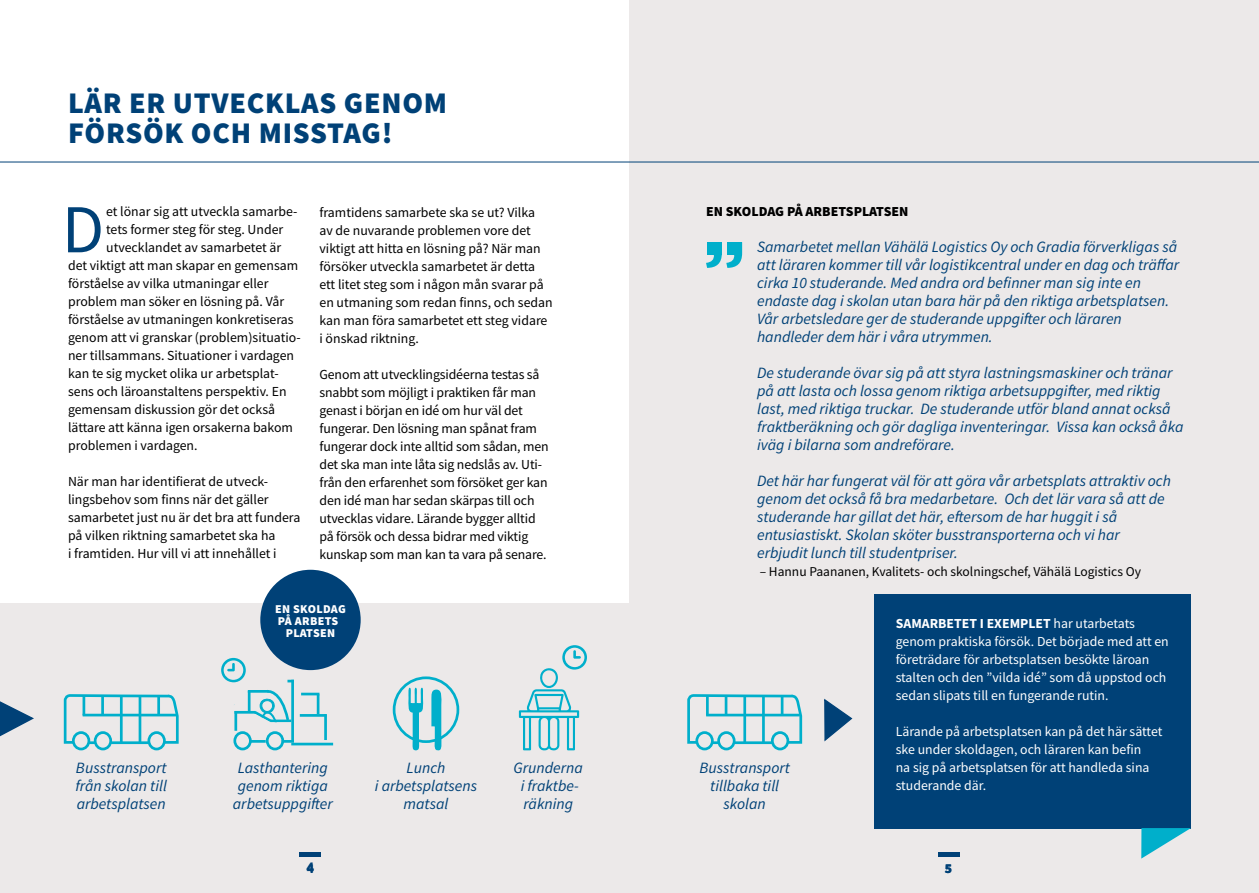
<style>
.page{position:relative;width:1259px;height:893px;background:#fff}
.page>*{position:absolute;margin:0;border:0;box-sizing:border-box;transform-origin:0 0}
.t1{font:68.7px "Source Sans Pro";color:#004177}
.t2{font:900 30px/30px "Source Sans Pro";letter-spacing:.025em;color:#004177}
.t3{font:italic 15.75px/18px "Source Sans Pro";color:#004177}
.t4{font:13.8px/18px "Source Sans Pro";color:#000}
.t5{font:13.8px/18px "Source Sans Pro";color:#fff}
.t6{font:900 13.8px "Source Sans Pro";color:#000}
.t7{font:13.5px "Source Sans Pro";color:#000}
.t8{font:700 13.5px "Segoe UI";color:#004177}
.t9{font:900 13.5px "Source Sans Pro";color:#004177}
.t10{font:900 12px/12px "Source Sans Pro";letter-spacing:.025em;color:#fff;text-align:center}
.s1{font-weight:700}
</style>
<div class="page">
<div style="left:0;top:604px;width:629px;height:289px;background:#ece9e9"></div>
<div style="left:629px;top:0;width:630px;height:893px;background:#ece9e9"></div>
<div style="left:874px;top:594px;width:317px;height:234px;background:#004177"></div>
<hr style="left:938px;top:853px;width:21px;height:4px;background:#004177">
<hr style="left:300px;top:853px;width:21px;height:4px;background:#004177">
<hr style="left:0;top:162px;width:1259px;height:1px;background:#004177">
<svg style="left:519px;top:645px;width:68px;height:106px"></svg>
<svg style="left:221px;top:658px;width:25px;height:24px"></svg>
<div style="left:72px;top:731px;width:18px;height:19px;border:3px solid #00afcb;border-radius:50%"></div>
<div style="left:94px;top:731px;width:18px;height:19px;border:3px solid #00afcb;border-radius:50%"></div>
<div style="left:147px;top:731px;width:19px;height:19px;border:3px solid #00afcb;border-radius:50%"></div>
<svg style="left:63px;top:694px;width:116px;height:51px"></svg>
<hr style="left:101px;top:696px;width:3px;height:19px;background:#00afcb">
<hr style="left:120px;top:696px;width:3px;height:47px;background:#00afcb">
<hr style="left:139px;top:696px;width:2px;height:47px;background:#00afcb">
<hr style="left:157px;top:696px;width:3px;height:19px;background:#00afcb">
<svg style="left:407px;top:687px;width:17px;height:64px"></svg>
<svg style="left:431px;top:689px;width:12px;height:62px"></svg>
<div style="left:393px;top:676px;width:66px;height:67px;border:3px solid #00afcb;border-radius:50%"></div>
<svg style="left:0;top:701px;width:34px;height:36px"></svg>
<div style="left:233px;top:731px;width:19px;height:19px;border:3px solid #00afcb;border-radius:50%"></div>
<div style="left:266px;top:731px;width:18px;height:19px;border:3px solid #00afcb;border-radius:50%"></div>
<hr style="left:291px;top:743px;width:42px;height:2px;background:#00afcb">
<hr style="left:249px;top:740px;width:17px;height:3px;background:#00afcb">
<hr style="left:234px;top:711px;width:3px;height:20px;background:#00afcb">
<hr style="left:248px;top:691px;width:2px;height:22px;background:#00afcb">
<svg style="left:301px;top:693px;width:18px;height:2px"></svg>
<hr style="left:248px;top:690px;width:21px;height:3px;background:#00afcb">
<hr style="left:234px;top:711px;width:21px;height:3px;background:#00afcb">
<hr style="left:300px;top:714px;width:26px;height:3px;background:#00afcb">
<hr style="left:291px;top:680px;width:3px;height:62px;background:#00afcb">
<hr style="left:317px;top:694px;width:2px;height:20px;background:#00afcb">
<hr style="left:324px;top:714px;width:3px;height:26px;background:#00afcb">
<svg style="left:251px;top:689px;width:43px;height:54px"></svg>
<div style="left:260px;top:570px;width:101px;height:100px;background:#004177;border-radius:50%"></div>
<svg style="left:706px;top:255px;width:36px;height:13px"></svg>
<div style="left:707px;top:242px;width:15px;height:13px;background:#00afcb"></div>
<div style="left:727px;top:242px;width:15px;height:13px;background:#00afcb"></div>
<div style="left:695px;top:731px;width:18px;height:19px;border:3px solid #00afcb;border-radius:50%"></div>
<div style="left:717px;top:731px;width:18px;height:19px;border:3px solid #00afcb;border-radius:50%"></div>
<div style="left:771px;top:731px;width:18px;height:19px;border:3px solid #00afcb;border-radius:50%"></div>
<svg style="left:687px;top:694px;width:116px;height:51px"></svg>
<svg style="left:824px;top:698px;width:29px;height:44px"></svg>
<svg style="left:1141px;top:828px;width:50px;height:31px"></svg>
<h2 class="t2" style="left:68px;top:87px;width:380px">LÄR ER UTVECKLAS GENOM<br>FÖRSÖK OCH MISSTAG!</h2>
<p class="t1" style="left:62px;top:186px;width:44px">D</p>
<p class="t4" style="left:106px;top:203px;width:193px">et lönar sig att utveckla samarbe-</p>
<p class="t4" style="left:106px;top:221px;width:179px">tets former steg för steg. Under</p>
<p class="t4" style="left:106px;top:239px;width:177px">utvecklandet av samarbetet är</p>
<p class="t4" style="left:68px;top:257px;width:232px">det viktigt att man skapar en gemensam</p>
<p class="t4" style="left:68px;top:275px;width:202px">förståelse av vilka utmaningar eller</p>
<p class="t4" style="left:68px;top:293px;width:218px">problem man söker en lösning på. Vår</p>
<p class="t4" style="left:68px;top:311px;width:227px">förståelse av utmaningen konkretiseras</p>
<p class="t4" style="left:68px;top:329px;width:234px">genom att vi granskar (problem)situatio-</p>
<p class="t4" style="left:68px;top:347px;width:228px">ner tillsammans. Situationer i vardagen</p>
<p class="t4" style="left:68px;top:365px;width:212px">kan te sig mycket olika ur arbetsplat-</p>
<p class="t4" style="left:68px;top:383px;width:220px">sens och läroanstaltens perspektiv. En</p>
<p class="t4" style="left:68px;top:401px;width:209px">gemensam diskussion gör det också</p>
<p class="t4" style="left:68px;top:419px;width:226px">lättare att känna igen orsakerna bakom</p>
<p class="t4" style="left:68px;top:437px;width:131px">problemen i vardagen.</p>
<p class="t4" style="left:68px;top:473px;width:234px">När man har identifierat de utveck&shy;lingsbehov som finns när det gäller samarbetet just nu är det bra att fundera på vilken riktning samarbetet ska ha<br>i framtiden. Hur vill vi att innehållet i</p>
<p class="t4" style="left:319px;top:203px;width:235px">framtidens samarbete ska se ut? Vilka<br>av de nuvarande problemen vore det viktigt att hitta en lösning på? När man försöker utveckla samarbetet är detta ett litet steg som i någon mån svarar på en utmaning som redan finns, och sedan kan man föra samarbetet ett steg vidare i önskad riktning.</p>
<p class="t4" style="left:319px;top:365px;width:231px">Genom att utvecklingsidéerna testas så snabbt som möjligt i praktiken får man genast i början en idé om hur väl det fungerar. Den lösning man spånat fram fungerar dock inte alltid som sådan, men det ska man inte låta sig nedslås av. Uti&shy;från den erfarenhet som försöket ger kan den idé man har sedan skärpas till och utvecklas vidare. Lärande bygger alltid på försök och dessa bidrar med viktig kunskap som man kan ta vara på senare.</p>
<p class="t10" style="left:275px;top:602px;width:72px">EN SKOLDAG<br>PÅ ARBETS<br>PLATSEN</p>
<p class="t3" style="left:76px;top:758px;width:92px">Busstransport</p>
<p class="t3" style="left:238px;top:758px;width:92px">Lasthantering</p>
<p class="t3" style="left:407px;top:758px;width:40px">Lunch</p>
<p class="t3" style="left:513px;top:758px;width:71px">Grunderna</p>
<p class="t3" style="left:76px;top:776px;width:93px">från skolan till</p>
<p class="t3" style="left:238px;top:776px;width:92px">genom riktiga</p>
<p class="t3" style="left:375px;top:776px;width:104px">i arbetsplatsens</p>
<p class="t3" style="left:521px;top:776px;width:60px">i fraktbe-</p>
<p class="t3" style="left:77px;top:794px;width:91px">arbetsplatsen</p>
<p class="t3" style="left:233px;top:794px;width:101px">arbetsuppgifer</p>
<p class="t3" style="left:403px;top:794px;width:46px">matsal</p>
<p class="t3" style="left:523px;top:794px;width:51px">räkning</p>
<p class="t8" style="left:307px;top:858px;width:9px">4</p>
<p class="t6" style="left:706px;top:202px;width:204px">EN SKOLDAG PÅ ARBETSPLATSEN</p>
<p class="t3" style="left:757px;top:238px;width:424px">Samarbetet mellan Vähälä Logistics Oy och Gradia förverkligas så att läraren kommer till vår logistikcentral under en dag och träfar cirka 10 studerande. Med andra ord befinner man sig inte en endaste dag i skolan utan bara här på den riktiga arbetsplatsen.<br>Vår arbetsledare ger de studerande uppgifer och läraren handleder dem här i våra utrymmen.</p>
<p class="t3" style="left:757px;top:364px;width:428px">De studerande övar sig på att styra lastningsmaskiner och tränar på att lasta och lossa genom riktiga arbetsuppgifer, med riktig last, med riktiga truckar. De studerande utför bland annat också fraktberäkning och gör dagliga inventeringar. Vissa kan också åka iväg i bilarna som andreförare.</p>
<p class="t3" style="left:757px;top:472px;width:415px">Det här har fungerat väl för att göra vår arbetsplats attraktiv och genom det också få bra medarbetare. Och det lär vara så att de studerande har gillat det här, efersom de har huggit i så entusiastiskt. Skolan sköter busstransporterna och vi har erbjudit lunch till studentpriser.</p>
<p class="t7" style="left:760px;top:563px;width:383px">– Hannu Paananen, Kvalitets- och skolningschef, Vähälä Logistics Oy</p>
<p class="t5" style="left:895px;top:615px;width:274px"><span class="s1">SAMARBETET I EXEMPLET</span> har utarbetats genom praktiska försök. Det började med att en företrädare för arbetsplatsen besökte läroan stalten och den ”vilda idé” som då uppstod och sedan slipats till en fungerande rutin.</p>
<p class="t5" style="left:895px;top:723px;width:268px">Lärande på arbetsplatsen kan på det här sättet ske under skoldagen, och läraren kan befin</p>
<p class="t3" style="left:699px;top:758px;width:92px">Busstransport</p>
<p class="t5" style="left:895px;top:759px;width:255px">na sig på arbetsplatsen för att handleda sina</p>
<p class="t3" style="left:710px;top:776px;width:70px">tillbaka till</p>
<p class="t5" style="left:895px;top:776px;width:92px">studerande där.</p>
<p class="t3" style="left:723px;top:794px;width:44px">skolan</p>
<p class="t9" style="left:945px;top:859px;width:9px">5</p>
</div>
